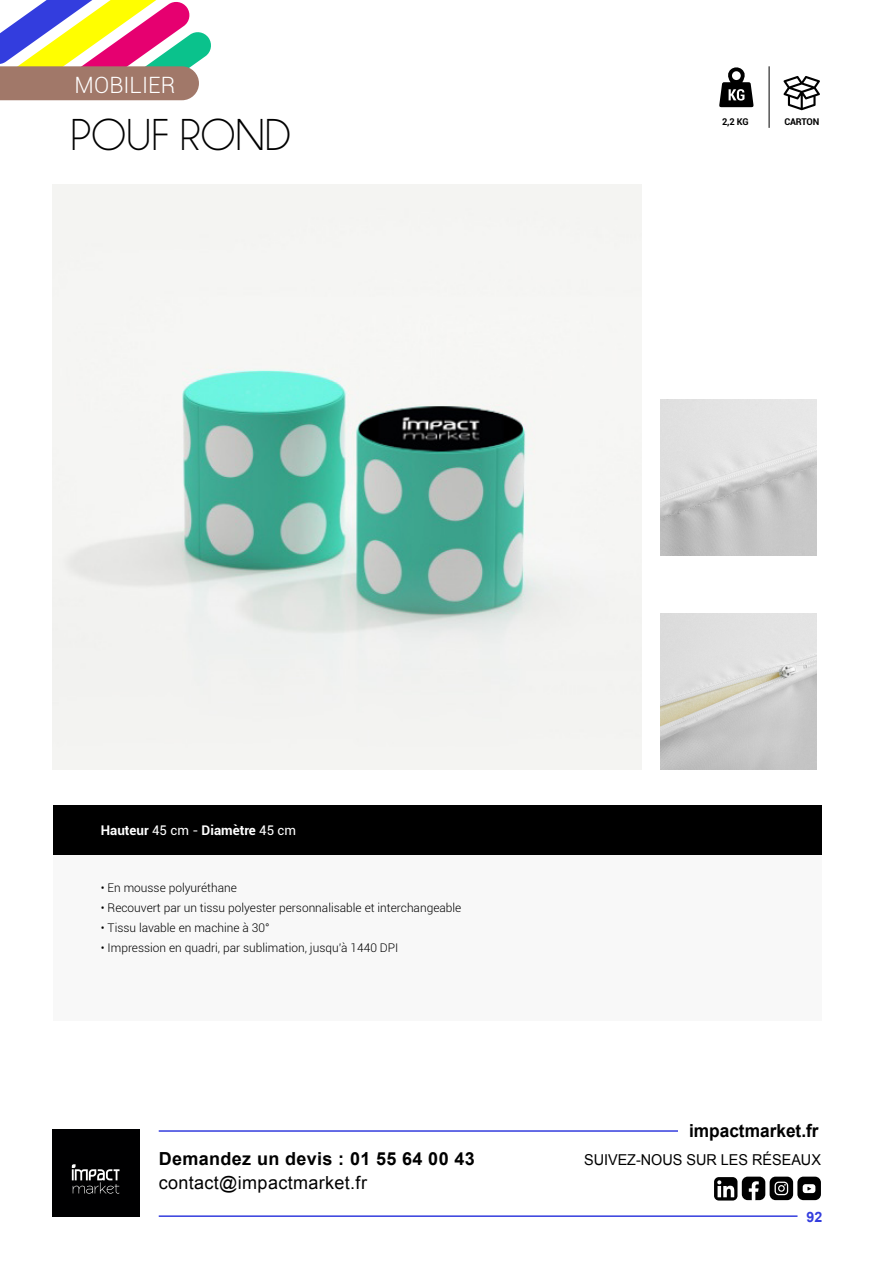
<style>
.page{position:relative;width:893px;height:1263px;background:#fff}
.page>*{position:absolute;margin:0;border:0;box-sizing:border-box;transform-origin:0 0}
.t1{font:45px "Champagne&Limousines";color:#000}
.t2{font:300 22.5px "Roboto";letter-spacing:.005em;color:#fff}
.t3{font:700 18px "Arial";letter-spacing:.02em;color:#000}
.t4{font:18px "Arial";letter-spacing:.02em;color:#000}
.t5{font:700 18px "Arial";color:#000;scale:.96 1}
.t6{font:15px "Arial";color:#000;scale:.96 1}
.t7{font:700 14.25px "Arial";color:#333dde}
.t8{font:700 13.35px "Roboto";color:#fff}
.t9{font:300 12px "Roboto";color:#000}
.t10{font:700 9.3px "Roboto";letter-spacing:-.025em;color:#000}
.s1{font-weight:400}
</style>
<div class="page">
<div style="left:53px;top:1129px;width:87px;height:88px;background:#000001"></div>
<svg style="left:72px;top:1164px;width:48px;height:29px"></svg>
<hr style="left:159px;top:1130px;width:662px;height:2px;background:#343dde">
<hr style="left:159px;top:1215px;width:638px;height:2px;background:#343dde">
<div style="left:679px;top:1120px;width:150px;height:20px;background:#fff"></div>
<div style="left:770px;top:1176px;width:23px;height:24px;background:#000;border-radius:6px"></div>
<svg style="left:775px;top:1181px;width:13px;height:14px"></svg>
<svg style="left:742px;top:1176px;width:23px;height:24px"></svg>
<div style="left:797px;top:1176px;width:24px;height:24px;background:#000;border-radius:6px"></div>
<svg style="left:803px;top:1184px;width:12px;height:9px"></svg>
<svg style="left:714px;top:1177px;width:23px;height:23px"></svg>
<svg style="left:717px;top:1180px;width:17px;height:17px"></svg>
<div style="left:53px;top:805px;width:768px;height:215px;background:#f8f8f8"></div>
<div style="left:53px;top:805px;width:768px;height:49px;background:#000"></div>
<svg style="left:0;top:0;width:211px;height:101px"></svg>
<img style="left:53px;top:185px;width:588px;height:585px">
<img style="left:660px;top:613px;width:157px;height:157px">
<img style="left:660px;top:399px;width:157px;height:157px">
<svg style="left:783px;top:76px;width:37px;height:34px"></svg>
<svg style="left:719px;top:67px;width:35px;height:40px"></svg>
<hr style="left:769px;top:66px;width:1px;height:62px;background:#000">
<p class="t2" style="left:75px;top:69px;width:102px">MOBILIER</p>
<p class="t1" style="left:70px;top:109px;width:222px">POUF ROND</p>
<p class="t10" style="left:722px;top:115px;width:28px">2,2 KG</p>
<p class="t10" style="left:784px;top:115px;width:36px">CARTON</p>
<p class="t8" style="left:101px;top:820px;width:197px">Hauteur <span class="s1">45 cm -</span> Diamètre <span class="s1">45 cm</span></p>
<p class="t9" style="left:101px;top:879px;width:138px">• En mousse polyuréthane</p>
<p class="t9" style="left:101px;top:899px;width:362px">• Recouvert par un tissu polyester personnalisable et interchangeable</p>
<p class="t9" style="left:101px;top:919px;width:170px">• Tissu lavable en machine à 30°</p>
<p class="t9" style="left:101px;top:939px;width:299px">• Impression en quadri, par sublimation, jusqu’à 1440 DPI</p>
<h3 class="t3" style="left:159px;top:1147px;width:318px">Demandez un devis : 01 55 64 00 43</h3>
<h3 class="t4" style="left:159px;top:1171px;width:210px">contact@impactmarket.fr</h3>
<h3 class="t5" style="left:689px;top:1119px;width:137px">impactmarket.fr</h3>
<p class="t6" style="left:584px;top:1150px;width:248px">SUIVEZ-NOUS SUR LES RÉSEAUX</p>
<p class="t7" style="left:806px;top:1208px;width:17px">92</p>
</div>
